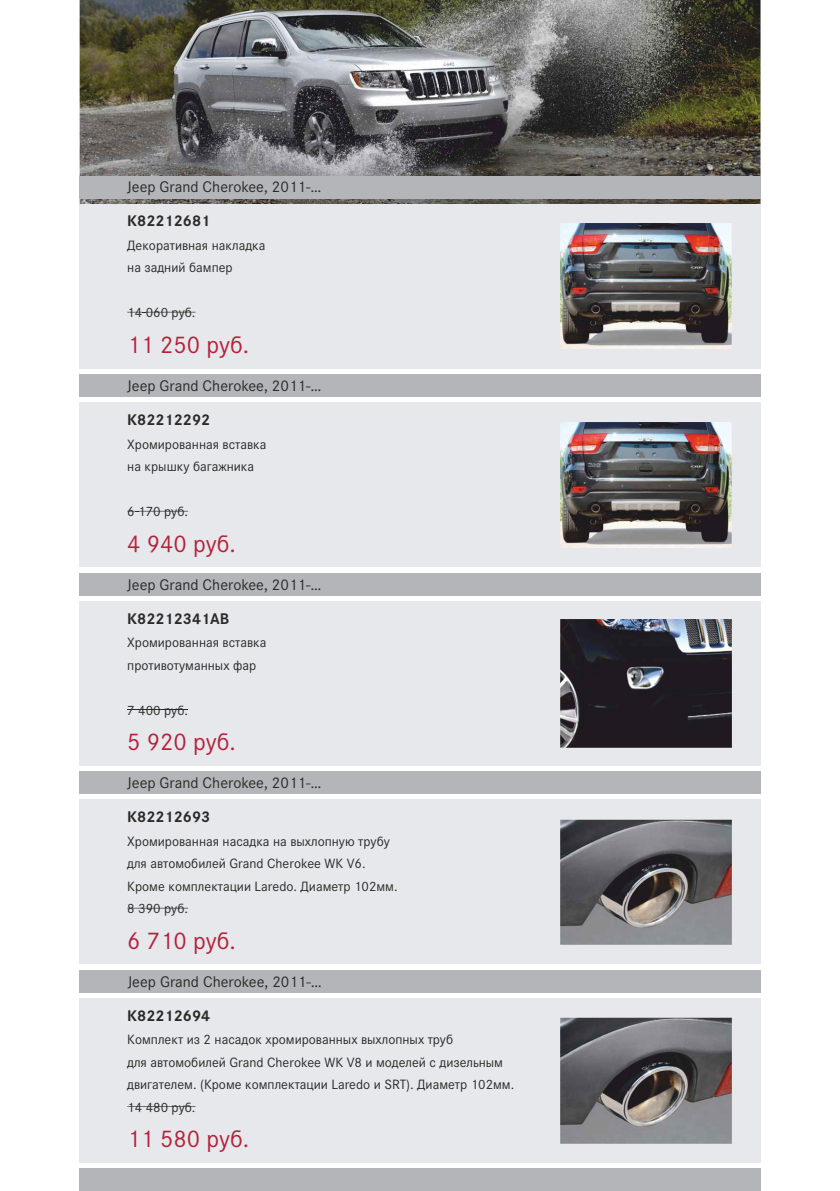
<style>
.page{position:relative;width:840px;height:1191px;background:#fff}
.page>*{position:absolute;margin:0;border:0;box-sizing:border-box;transform-origin:0 0}
.t1{font:25px "Corporate STCY";color:#b5213b}
.t2{font:16px "Corporate STCY";color:#2b2929}
.t3{font:700 16px "Corporate STCY";color:#2b2929}
.t4{font:14px/22.4px "Corporate STCY";color:#2b2929}
</style>
<div class="page">
<img style="left:80px;top:0;width:680px;height:204px">
<div style="left:79px;top:204px;width:681px;height:165px;background:#e6e8eb"></div>
<div style="left:79px;top:176px;width:681px;height:22px;background:#b3b5b8"></div>
<div style="left:79px;top:374px;width:681px;height:23px;background:#b3b5b8"></div>
<div style="left:79px;top:403px;width:681px;height:164px;background:#e6e8eb"></div>
<div style="left:79px;top:601px;width:681px;height:164px;background:#e6e8eb"></div>
<div style="left:79px;top:799px;width:681px;height:165px;background:#e6e8eb"></div>
<div style="left:79px;top:998px;width:681px;height:164px;background:#e6e8eb"></div>
<div style="left:79px;top:573px;width:681px;height:22px;background:#b3b5b8"></div>
<div style="left:79px;top:771px;width:681px;height:23px;background:#b3b5b8"></div>
<div style="left:79px;top:969px;width:681px;height:23px;background:#b3b5b8"></div>
<hr style="left:146px;top:312px;width:49px;height:1px;background:#2b2929">
<svg style="left:127px;top:312px;width:19px;height:1px"></svg>
<hr style="left:138px;top:511px;width:50px;height:1px;background:#2b2929">
<hr style="left:127px;top:709px;width:33px;height:1px;background:#2b2929">
<svg style="left:160px;top:709px;width:28px;height:1px"></svg>
<svg style="left:127px;top:908px;width:61px;height:1px"></svg>
<hr style="left:146px;top:1106px;width:49px;height:1px;background:#2b2929">
<svg style="left:127px;top:1106px;width:19px;height:1px"></svg>
<img style="left:560px;top:224px;width:171px;height:125px">
<img style="left:560px;top:619px;width:171px;height:128px">
<img style="left:560px;top:819px;width:171px;height:125px">
<img style="left:560px;top:1017px;width:171px;height:126px">
<img style="left:560px;top:422px;width:171px;height:125px">
<div style="left:79px;top:1168px;width:681px;height:23px;background:#b3b5b8"></div>
<p class="t2" style="left:127px;top:179px;width:196px">Jeep Grand Cherokee, 2011-…</p>
<p class="t3" style="left:127px;top:214px;width:84px">K82212681</p>
<p class="t4" style="left:127px;top:235px;width:140px">Декоративная накладка на задний бампер</p>
<p class="t4" style="left:127px;top:302px;width:70px">14 060 руб.</p>
<h1 class="t1" style="left:127px;top:333px;width:123px">11 250 руб.</h1>
<p class="t2" style="left:127px;top:378px;width:196px">Jeep Grand Cherokee, 2011-…</p>
<p class="t3" style="left:127px;top:413px;width:84px">K82212292</p>
<p class="t4" style="left:127px;top:434px;width:141px">Хромированная вставка на крышку багажника</p>
<p class="t4" style="left:127px;top:501px;width:62px">6 170 руб.</p>
<h1 class="t1" style="left:127px;top:532px;width:110px">4 940 руб.</h1>
<p class="t2" style="left:127px;top:577px;width:196px">Jeep Grand Cherokee, 2011-…</p>
<p class="t3" style="left:127px;top:611px;width:103px">K82212341AB</p>
<p class="t4" style="left:127px;top:655px;width:130px">противотуманных фар</p>
<p class="t4" style="left:127px;top:700px;width:62px">7 400 руб.</p>
<p class="t4" style="left:127px;top:632px;width:141px">Хромированная вставка</p>
<h1 class="t1" style="left:127px;top:730px;width:110px">5 920 руб.</h1>
<p class="t2" style="left:127px;top:775px;width:196px">Jeep Grand Cherokee, 2011-…</p>
<p class="t3" style="left:127px;top:810px;width:84px">K82212693</p>
<p class="t4" style="left:127px;top:831px;width:272px">Хромированная насадка на выхлопную трубу для автомобилей Grand Cherokee WK V6.<br>Кроме комплектации Laredo. Диаметр 102мм.<br>8 390 руб.</p>
<h1 class="t1" style="left:127px;top:929px;width:110px">6 710 руб.</h1>
<p class="t2" style="left:128px;top:974px;width:196px">Jeep Grand Cherokee, 2011-…</p>
<p class="t3" style="left:127px;top:1008px;width:84px">K82212694</p>
<p class="t4" style="left:127px;top:1029px;width:388px">Комплект из 2 насадок хромированных выхлопных труб<br>для автомобилей Grand Cherokee WK V8 и моделей с дизельным двигателем. (Кроме комплектации Laredo и SRT). Диаметр 102мм.<br>14 480 руб.</p>
<h1 class="t1" style="left:127px;top:1127px;width:123px">11 580 руб.</h1>
</div>
